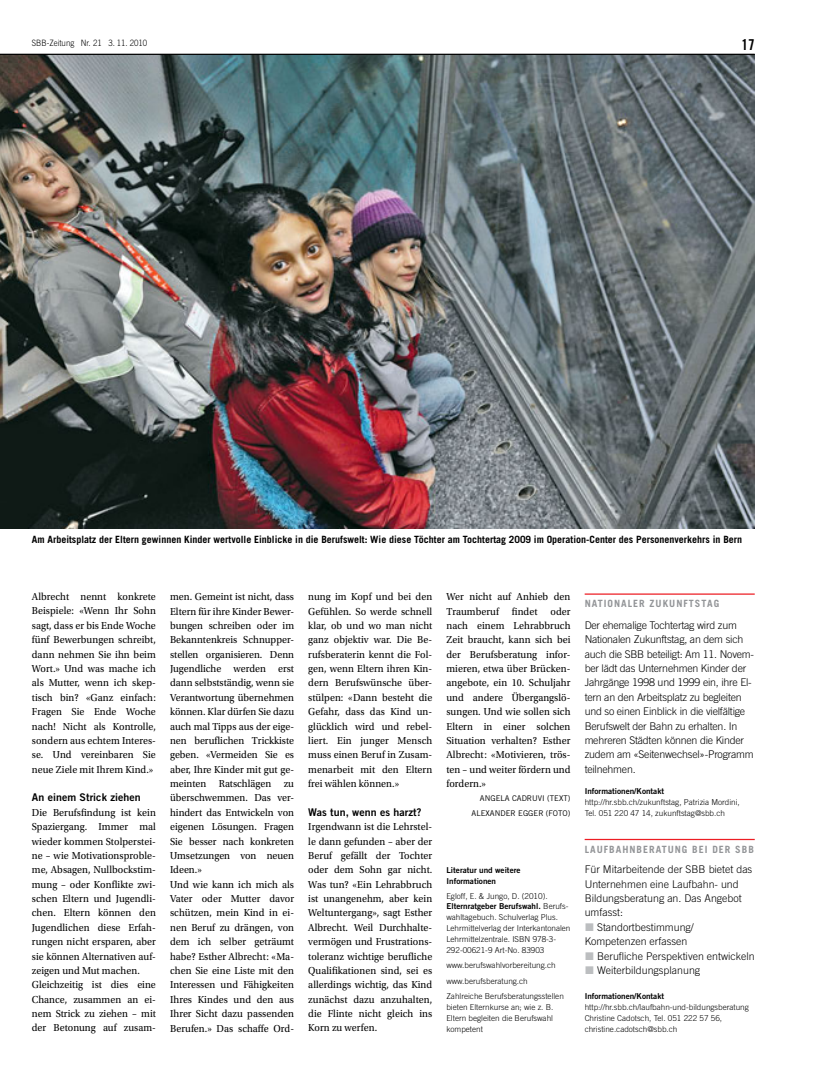
<style>
.page{position:relative;width:815px;height:1081px;background:#fff}
.page>*{position:absolute;margin:0;border:0;box-sizing:border-box;transform-origin:0 0}
.t1{font:15px "Trade Gothic LT Std Bd Cn 20";color:#000}
.t2{font:10.62px/14.4px "Utopia Std";letter-spacing:.005em;color:#000;text-align:justify;scale:.95 1}
.t3{font:300 10.62px/14.4px "Trade Gothic LT Std";letter-spacing:-.02em;color:#000}
.t4{font:300 10.62px "Trade Gothic LT Std";color:#000}
.t5{font:10.62px "Trade Gothic LT Std Bd 2";letter-spacing:.005em;color:#000}
.t6{font:700 10px "Trade Gothic LT Std";color:#000}
.t7{font:700 10px "Trade Gothic LT Std";letter-spacing:.1em;color:#939598}
.t8{font:300 8.75px "Trade Gothic LT Std";color:#000;scale:.9 1}
.t9{font:300 8.12px/10.9px "Trade Gothic LT Std";color:#000}
.t10{font:8.12px/10.9px "Trade Gothic LT Std Bd 2";color:#000}
.t11{font:7.88px/14.4px "Trade Gothic LT Std";color:#000;text-align:right}
.s1{font-family:"Trade Gothic LT Std";font-weight:300}
</style>
<div class="page">
<img style="left:0;top:55px;width:755px;height:473px">
<hr style="left:585px;top:593px;width:170px;height:2px;background:#ed1d24">
<hr style="left:585px;top:839px;width:170px;height:1px;background:#ed1d24">
<hr style="left:0;top:54px;width:755px;height:1px;background:#000">
<p class="t8" style="left:32px;top:37px;width:130px">SBB-Zeitung Nr. 21 3. 11. 2010</p>
<h1 class="t1" style="left:741px;top:36px;width:15px">17</h1>
<p class="t6" style="left:32px;top:533px;width:712px">Am Arbeitsplatz der Eltern gewinnen Kinder wertvolle Einblicke in die Berufswelt: Wie diese Töchter am Tochtertag 2009 im Operation-Center des Personenverkehrs in Bern</p>
<p class="t2" style="left:32px;top:590px;width:132px">Albrecht nennt konkrete Beispiele: «Wenn Ihr Sohn sagt, dass er bis Ende Woche fünf Bewerbungen schreibt, dann nehmen Sie ihn beim Wort.» Und was mache ich als Mutter, wenn ich skep&shy;tisch bin? «Ganz einfach:<br>Fragen Sie Ende Woche nach! Nicht als Kontrolle, sondern aus echtem Interes&shy;se. Und vereinbaren Sie neue Ziele mit Ihrem Kind.»</p>
<p class="t5" style="left:32px;top:791px;width:110px">An einem Strick ziehen</p>
<p class="t2" style="left:32px;top:805px;width:132px;text-align:left">Die Berufsfindung ist kein<br>Spaziergang. Immer mal wieder kommen Stolperstei&shy;ne – wie Motivationsproble&shy;me, Absagen, Nullbockstim&shy;mung – oder Konflikte zwi&shy;schen Eltern und Jugendli&shy;chen. Eltern können den<br>Jugendlichen diese Erfah&shy;rungen nicht ersparen, aber sie können Alternativen auf&shy;zeigen und Mut machen.<br>Gleichzeitig ist dies eine<br>Chance, zusammen an ei&shy;nem Strick zu ziehen – mit der Betonung auf zusam-</p>
<p class="t2" style="left:170px;top:590px;width:132px;text-align:left">men. Gemeint ist nicht, dass<br>Eltern für ihre Kinder Bewer&shy;bungen schreiben oder im<br>Bekanntenkreis Schnupper&shy;stellen organisieren. Denn<br>Jugendliche werden erst dann selbstständig, wenn sie<br>Verantwortung übernehmen können. Klar dürfen Sie dazu auch mal Tipps aus der eige&shy;nen beruflichen Trickkiste geben. «Vermeiden Sie es aber, Ihre Kinder mit gut ge&shy;meinten Ratschlägen zu überschwemmen. Das ver&shy;hindert das Entwickeln von eigenen Lösungen. Fragen<br>Sie besser nach konkreten<br>Umsetzungen von neuen<br>Ideen.»<br>Und wie kann ich mich als<br>Vater oder Mutter davor schützen, mein Kind in ei&shy;nen Beruf zu drängen, von dem ich selber geträumt habe? Esther Albrecht: «Ma&shy;chen Sie eine Liste mit den<br>Interessen und Fähigkeiten<br>Ihres Kindes und den aus<br>Ihrer Sicht dazu passenden<br>Berufen.» Das schaffe Ord-</p>
<p class="t2" style="left:308px;top:590px;width:132px">nung im Kopf und bei den Gefühlen. So werde schnell klar, ob und wo man nicht ganz objektiv war. Die Be&shy;rufsberaterin kennt die Fol&shy;gen, wenn Eltern ihren Kin&shy;dern Berufswünsche über&shy;stülpen: «Dann besteht die Gefahr, dass das Kind un&shy;glücklich wird und rebel&shy;liert. Ein junger Mensch muss einen Beruf in Zusam&shy;menarbeit mit den Eltern frei wählen können.»</p>
<p class="t5" style="left:308px;top:805px;width:115px">Was tun, wenn es harzt?</p>
<p class="t2" style="left:308px;top:820px;width:132px;text-align:left">Irgendwann ist die Lehrstel&shy;le dann gefunden – aber der<br>Beruf gefällt der Tochter oder dem Sohn gar nicht.<br>Was tun? «Ein Lehrabbruch ist unangenehm, aber kein<br>Weltuntergang», sagt Esther<br>Albrecht. Weil Durchhalte&shy;vermögen und Frustrations&shy;toleranz wichtige berufliche<br>Qualifikationen sind, sei es allerdings wichtig, das Kind zunächst dazu anzuhalten, die Flinte nicht gleich ins<br>Korn zu werfen.</p>
<p class="t2" style="left:446px;top:590px;width:132px">Wer nicht auf Anhieb den Traumberuf findet oder nach einem Lehrabbruch Zeit braucht, kann sich bei der Berufsberatung infor&shy;mieren, etwa über Brücken&shy;angebote, ein 10. Schuljahr und andere Übergangslö&shy;sungen. Und wie sollen sich Eltern in einer solchen Situation verhalten? Esther Albrecht: «Motivieren, trös&shy;ten – und weiter fördern und fordern.»</p>
<p class="t11" style="left:472px;top:791px;width:100px">ANGELA CADRUVI (TEXT)<br>ALEXANDER EGGER (FOTO)</p>
<p class="t10" style="left:446px;top:865px;width:76px">Literatur und weitere<br>I nformationen</p>
<p class="t9" style="left:446px;top:890px;width:103px">Egloff, E. &amp; Jungo, D. (2010).</p>
<p class="t10" style="left:446px;top:901px;width:124px">Elternratgeber Berufswahl. <span class="s1">Berufs-</span></p>
<p class="t9" style="left:446px;top:912px;width:126px">wahltagebuch. Schulverlag Plus.<br>Lehrmittelverlag der Interkantonalen Lehrmittelzentrale. ISBN 978-3- 292-00621-9 Art-No. 83903</p>
<p class="t9" style="left:446px;top:957px;width:119px;line-height:15.4px">www.berufswahlvorbereitung.ch www.berufsberatung.ch<br>Zahlreiche Berufsberatungsstellen</p>
<p class="t9" style="left:446px;top:1001px;width:109px;text-align:justify">bieten Elternkurse an; wie z. B.<br>Eltern begleiten die Berufswahl kompetent</p>
<p class="t7" style="left:585px;top:597px;width:136px">Nationaler Zukunftstag</p>
<p class="t3" style="left:585px;top:618px;width:171px">Der ehemalige Tochtertag wird zum Nationalen Zukunftstag, an dem sich auch die SBB beteiligt: Am 11. Novem&shy;ber lädt das Unternehmen Kinder der Jahrgänge 1998 und 1999 ein, ihre El&shy;tern an den Arbeitsplatz zu begleiten und so einen Einblick in die vielfältige Berufswelt der Bahn zu erhalten. In mehreren Städten können die Kinder zudem am «Seitenwechsel»-Programm teilnehmen.</p>
<p class="t10" style="left:585px;top:785px;width:81px">I nformationen/Kontakt</p>
<p class="t9" style="left:585px;top:796px;width:157px">http://hr.sbb.ch/zukunftstag, Patrizia Mordini,<br>Tel. 051 220 47 14, zukunftstag@sbb.ch</p>
<p class="t7" style="left:585px;top:843px;width:171px">Laufbahnberatung bei der SBB</p>
<p class="t4" style="left:585px;top:863px;width:169px">Für Mitarbeitende der SBB bietet das</p>
<p class="t4" style="left:585px;top:877px;width:156px">Unternehmen eine Laufbahn- und</p>
<p class="t4" style="left:585px;top:892px;width:159px">Bildungsberatung an. Das Angebot</p>
<p class="t4" style="left:585px;top:906px;width:40px">umfasst:</p>
<p class="t4" style="left:597px;top:921px;width:98px">Standortbestimmung/</p>
<p class="t4" style="left:585px;top:935px;width:104px">Kompetenzen erfassen</p>
<p class="t4" style="left:597px;top:949px;width:159px">Berufliche Perspektiven entwickeln</p>
<p class="t4" style="left:597px;top:964px;width:105px">Weiterbildungsplanung</p>
<p class="t10" style="left:585px;top:990px;width:81px">I nformationen/Kontakt</p>
<p class="t9" style="left:585px;top:1001px;width:166px">http://hr.sbb.ch/laufbahn-und-bildungsberatung<br>Christine Cadotsch, Tel. 051 222 57 56, christine.cadotsch@sbb.ch</p>
</div>
